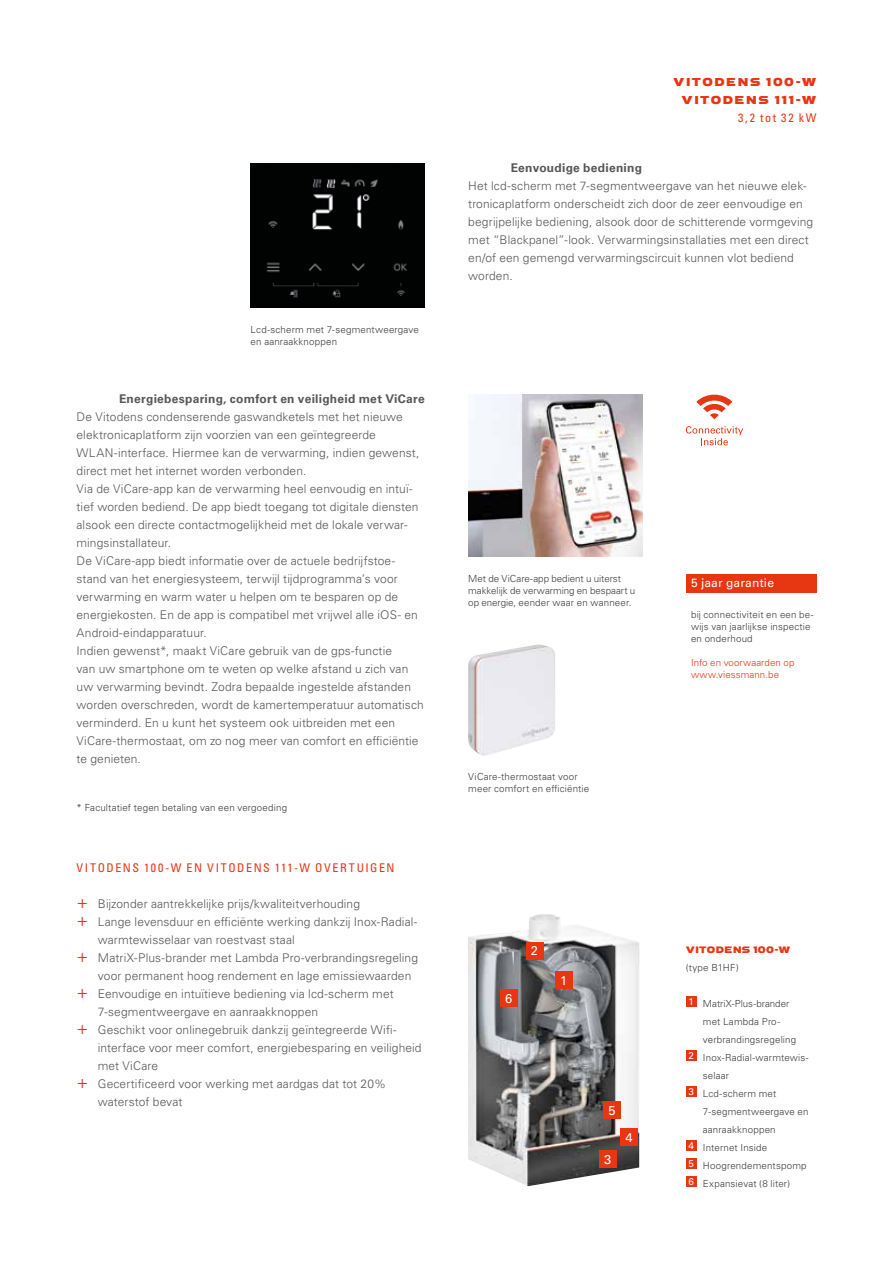
<style>
.page{position:relative;width:893px;height:1263px;background:#fff}
.page>*{position:absolute;margin:0;border:0;box-sizing:border-box;transform-origin:0 0}
.t1{font:12.75px "Univers LTCYR 55 Roman";color:#fff}
.t2{font:300 12px/18px "Univers LTCYR 45";letter-spacing:.01em;color:#575756}
.t3{font:700 12px "Univers LTCYR 65";letter-spacing:.02em;color:#575756}
.t4{font:condensed 12px "Univers LTCYR 57";letter-spacing:.135em;color:#e63612}
.t5{font:700 12px/18px "Viessmann";letter-spacing:.1em;color:#e63612;text-align:right}
.t6{font:12px "Univers LTCYR 55 Roman";letter-spacing:.015em;color:#fff}
.t7{font:300 9.75px/12px "Univers LTCYR 45";letter-spacing:.015em;color:#3c3c3b}
.t8{font:300 9.75px/12px "Univers LTCYR 45";letter-spacing:.005em;color:#e63612}
.t9{font:700 9.75px "Viessmann";letter-spacing:.01em;color:#e63612}
.s1{font-size:18px;color:#e63612}
</style>
<div class="page">
<img style="left:468px;top:914px;width:171px;height:272px">
<div style="left:251px;top:164px;width:174px;height:144px;background:#010202"></div>
<img style="left:468px;top:395px;width:174px;height:162px">
<img style="left:468px;top:644px;width:87px;height:112px">
<div style="left:526px;top:942px;width:17px;height:17px;background:#e63612"></div>
<div style="left:599px;top:1151px;width:17px;height:17px;background:#e63612"></div>
<div style="left:500px;top:990px;width:17px;height:17px;background:#e63612"></div>
<div style="left:604px;top:1101px;width:17px;height:17px;background:#e63612"></div>
<div style="left:686px;top:996px;width:10px;height:11px;background:#e63612"></div>
<div style="left:686px;top:1050px;width:10px;height:11px;background:#e63612"></div>
<div style="left:686px;top:1086px;width:10px;height:11px;background:#e63612"></div>
<div style="left:686px;top:1140px;width:10px;height:11px;background:#e63612"></div>
<div style="left:686px;top:1158px;width:10px;height:11px;background:#e63612"></div>
<div style="left:686px;top:1176px;width:10px;height:11px;background:#e63612"></div>
<div style="left:555px;top:972px;width:17px;height:17px;background:#e63612"></div>
<div style="left:621px;top:1128px;width:17px;height:17px;background:#e63612"></div>
<div style="left:686px;top:575px;width:130px;height:18px;background:#e63612"></div>
<svg style="left:686px;top:426px;width:57px;height:19px"></svg>
<svg style="left:696px;top:394px;width:36px;height:25px"></svg>
<p class="t7" style="left:251px;top:323px;width:170px">Lcd-scherm met 7-segmentweergave en aanraakknoppen</p>
<p class="t3" style="left:119px;top:391px;width:307px">Energiebesparing, comfort en veiligheid met ViCare</p>
<p class="t2" style="left:77px;top:408px;width:349px">De Vitodens condenserende gaswandketels met het nieuwe elektronicaplatform zijn voorzien van een geïntegreerde WLAN-interface. Hiermee kan de verwarming, indien gewenst, direct met het internet worden verbonden.<br>Via de ViCare-app kan de verwarming heel eenvoudig en intuï&shy;tief worden bediend. De app biedt toegang tot digitale diensten alsook een directe contactmogelijkheid met de lokale verwar&shy;mingsinstallateur.<br>De ViCare-app biedt informatie over de actuele bedrijfstoe&shy;stand van het energiesysteem, terwijl tijdprogramma’s voor verwarming en warm water u helpen om te besparen op de energiekosten. En de app is compatibel met vrijwel alle iOS- en Android-eindapparatuur.<br>Indien gewenst*, maakt ViCare gebruik van de gps-functie<br>van uw smartphone om te weten op welke afstand u zich van uw verwarming bevindt. Zodra bepaalde ingestelde afstanden worden overschreden, wordt de kamertemperatuur automatisch verminderd. En u kunt het systeem ook uitbreiden met een ViCare-thermostaat, om zo nog meer van comfort en efficiëntie te genieten.</p>
<p class="t7" style="left:77px;top:802px;width:212px">* Facultatief tegen betaling van een vergoeding</p>
<p class="t4" style="left:77px;top:860px;width:320px">VITODENS 100-W EN VITODENS 111-W OVERTUIGEN</p>
<p class="t2" style="left:77px;top:895px;width:285px"><span class="s1">+</span> Bijzonder aantrekkelijke prijs/kwaliteitverhouding</p>
<p class="t2" style="left:77px;top:913px;width:342px"><span class="s1">+</span> Lange levensduur en efficiënte werking dankzij Inox-Radial-</p>
<p class="t2" style="left:98px;top:931px;width:199px">warmtewisselaar van roestvast staal</p>
<p class="t2" style="left:77px;top:949px;width:343px"><span class="s1">+</span> MatriX-Plus-brander met Lambda Pro-verbrandingsregeling</p>
<p class="t2" style="left:98px;top:967px;width:315px">voor permanent hoog rendement en lage emissiewaarden</p>
<p class="t2" style="left:77px;top:985px;width:319px"><span class="s1">+</span> Eenvoudige en intuïtieve bediening via lcd-scherm met</p>
<p class="t2" style="left:98px;top:1003px;width:222px">7-segmentweergave en aanraakknoppen</p>
<p class="t2" style="left:77px;top:1021px;width:321px"><span class="s1">+</span> Geschikt voor onlinegebruik dankzij geïntegreerde Wifi-</p>
<p class="t2" style="left:98px;top:1039px;width:325px">interface voor meer comfort, energiebesparing en veiligheid</p>
<p class="t2" style="left:98px;top:1057px;width:62px">met ViCare</p>
<p class="t2" style="left:77px;top:1075px;width:311px"><span class="s1">+</span> Gecertificeerd voor werking met aardgas dat tot 20%</p>
<p class="t2" style="left:98px;top:1093px;width:86px">waterstof bevat</p>
<p class="t5" style="left:673px;top:73px;width:145px">VITODENS 100-W<br>VITODENS 111-W</p>
<p class="t4" style="left:738px;top:110px;width:80px">3,2 tot 32 kW</p>
<p class="t3" style="left:511px;top:160px;width:133px">Eenvoudige bediening</p>
<p class="t2" style="left:468px;top:177px;width:346px">Het lcd-scherm met 7-segmentweergave van het nieuwe elek&shy;tronicaplatform onderscheidt zich door de zeer eenvoudige en begrijpelijke bediening, alsook door de schitterende vormgeving met “Blackpanel”-look. Verwarmingsinstallaties met een direct en/of een gemengd verwarmingscircuit kunnen vlot bediend worden.</p>
<p class="t7" style="left:468px;top:572px;width:169px">Met de ViCare-app bedient u uiterst makkelijk de verwarming en bespaart u op energie, eender waar en wanneer.</p>
<p class="t7" style="left:468px;top:770px;width:123px">ViCare-thermostaat voor meer comfort en efficiëntie</p>
<p class="t6" style="left:691px;top:575px;width:84px">5 jaar garantie</p>
<p class="t7" style="left:691px;top:608px;width:124px">bij connectiviteit en een be&shy;wijs van jaarlijkse inspectie en onderhoud</p>
<p class="t8" style="left:691px;top:656px;width:105px">Info en voorwaarden op www.viessmann.be</p>
<p class="t1" style="left:505px;top:989px;width:9px">6</p>
<p class="t1" style="left:531px;top:942px;width:9px">2</p>
<p class="t1" style="left:560px;top:971px;width:9px">1</p>
<p class="t1" style="left:608px;top:1101px;width:9px">5</p>
<p class="t1" style="left:604px;top:1150px;width:9px">3</p>
<p class="t1" style="left:625px;top:1128px;width:9px">4</p>
<p class="t9" style="left:686px;top:943px;width:106px">VITODENS 100-W</p>
<p class="t7" style="left:686px;top:961px;width:54px">(type B1HF)</p>
<p class="t7" style="left:688px;top:997px;width:102px"><sup>1</sup> MatriX-Plus-brander</p>
<p class="t7" style="left:703px;top:1015px;width:79px">met Lambda Pro-</p>
<p class="t7" style="left:703px;top:1033px;width:95px">verbrandingsregeling</p>
<p class="t7" style="left:688px;top:1051px;width:122px"><sup>2</sup> Inox-Radial-warmtewis-</p>
<p class="t7" style="left:703px;top:1069px;width:28px">selaar</p>
<p class="t7" style="left:688px;top:1087px;width:89px"><sup>3</sup> Lcd-scherm met</p>
<p class="t7" style="left:703px;top:1105px;width:107px">7-segmentweergave en</p>
<p class="t7" style="left:703px;top:1123px;width:74px">aanraakknoppen</p>
<p class="t7" style="left:688px;top:1141px;width:80px"><sup>4</sup> Internet Inside</p>
<p class="t7" style="left:688px;top:1159px;width:120px"><sup>5</sup> Hoogrendementspomp</p>
<p class="t7" style="left:688px;top:1177px;width:103px"><sup>6</sup> Expansievat (8 liter)</p>
</div>
